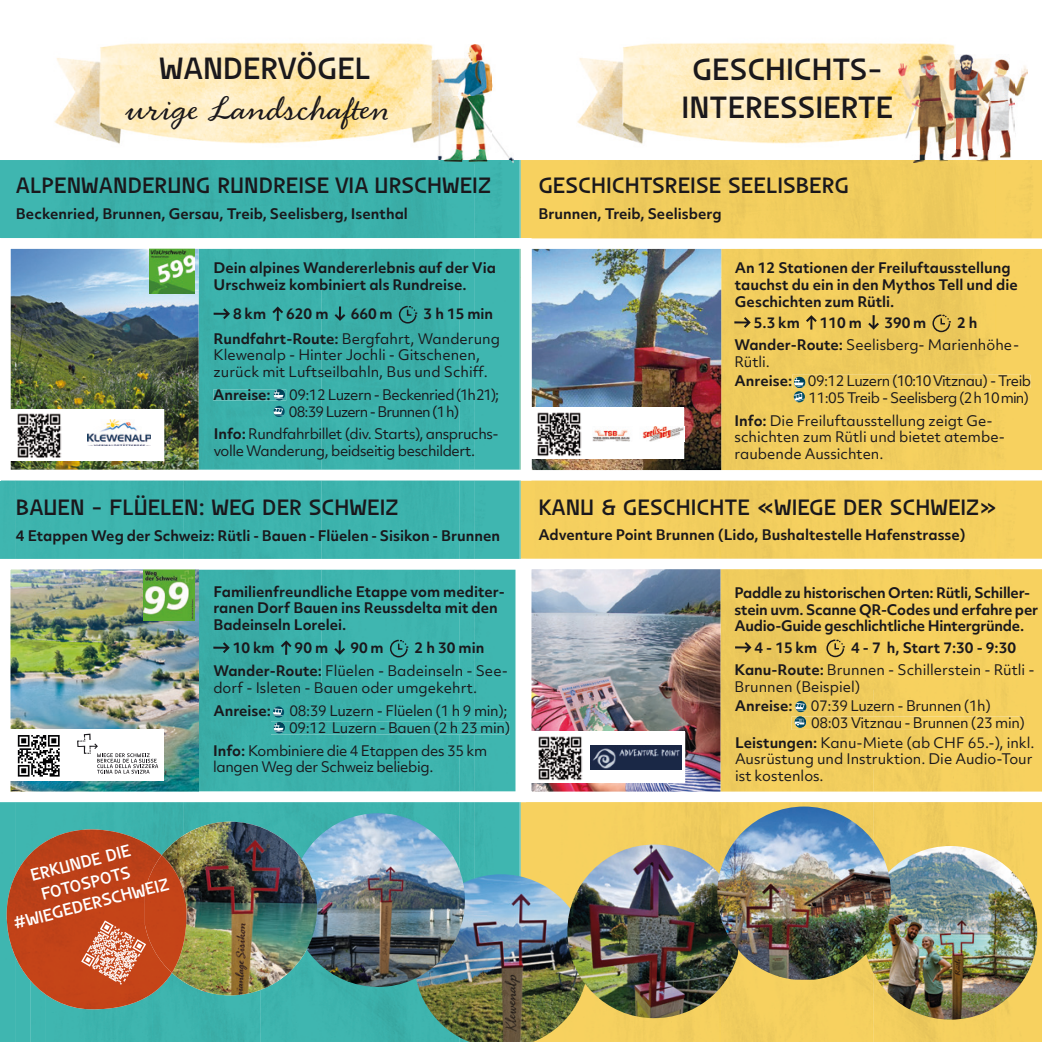
<style>
.page{position:relative;width:1042px;height:1042px;background:#fff}
.page>*{position:absolute;margin:0;border:0;box-sizing:border-box;transform-origin:0 0}
.t1{font:36.05px "Handsome Pro Nib";color:#1a181c;scale:1.04 1}
.t2{font:31.5px/37.8px "Stauffacher";color:#1a181c;text-align:center}
.t3{font:22.75px "Stauffacher";color:#1a181c}
.t4{font:17.5px/21px "Stauffacher";color:#fff;text-align:center}
.t5{font:700 14px/16.8px "Objektiv Mk 2";color:#1a181c}
.t6{font:14px/16.8px "Objektiv Mk 2";letter-spacing:-.005em;color:#1a181c}
.t7{font:14px/16.8px "Objektiv Mk 2";letter-spacing:-.03em;color:#1a181c}
.t8{font:700 14px/16.8px "Objektiv Mk 2";letter-spacing:-.02em;color:#1a181c}
.t9{font:14px/16.8px "Objektiv Mk 2";letter-spacing:-.025em;color:#1a181c}
.t10{font:14px/16.8px "Objektiv Mk 2";letter-spacing:-.04em;color:#1a181c;text-align:right}
.t11{font:14px/16.8px "Objektiv Mk 2";letter-spacing:-.06em;color:#1a181c}
.s1{font-weight:700}
</style>
<div class="page">
<div style="left:520px;top:160px;width:476px;height:78px;background:#f0cd5d"></div>
<div style="left:996px;top:160px;width:46px;height:882px;background:#f7d15f"></div>
<img style="left:520px;top:480px;width:16px;height:394px">
<div style="left:720px;top:480px;width:276px;height:562px;background:#f3ce5e"></div>
<div style="left:536px;top:480px;width:184px;height:79px;background:#f5cf5f"></div>
<div style="left:536px;top:802px;width:184px;height:240px;background:#f5d15f"></div>
<div style="left:0;top:160px;width:475px;height:78px;background:#3bb1ab"></div>
<div style="left:475px;top:160px;width:45px;height:714px;background:#3fb6b0"></div>
<div style="left:0;top:480px;width:15px;height:562px;background:#3fb6b0"></div>
<img style="left:184px;top:480px;width:275px;height:386px">
<img style="left:459px;top:480px;width:16px;height:394px">
<div style="left:15px;top:480px;width:138px;height:349px;background:#3fb5af"></div>
<img style="left:153px;top:480px;width:31px;height:375px">
<img style="left:15px;top:1010px;width:15px;height:32px">
<img style="left:291px;top:865px;width:168px;height:177px">
<img style="left:30px;top:1010px;width:16px;height:32px">
<img style="left:153px;top:973px;width:46px;height:69px">
<img style="left:260px;top:970px;width:31px;height:72px">
<div style="left:46px;top:1010px;width:107px;height:32px;background:#3eb4ae"></div>
<img style="left:199px;top:989px;width:61px;height:53px">
<img style="left:57px;top:43px;width:422px;height:44px">
<img style="left:54px;top:87px;width:383px;height:57px">
<img style="left:476px;top:82px;width:38px;height:78px">
<img style="left:437px;top:149px;width:39px;height:11px">
<img style="left:437px;top:160px;width:77px;height:3px">
<img style="left:437px;top:45px;width:55px;height:104px">
<img style="left:577px;top:43px;width:437px;height:106px">
<img style="left:1014px;top:66px;width:13px;height:39px">
<img style="left:919px;top:149px;width:65px;height:11px">
<img style="left:984px;top:107px;width:31px;height:53px">
<img style="left:898px;top:160px;width:129px;height:2px">
<img style="left:863px;top:846px;width:174px;height:173px;border-radius:87px">
<img style="left:414px;top:874px;width:174px;height:168px">
<img style="left:567px;top:844px;width:171px;height:174px">
<img style="left:10px;top:238px;width:511px;height:242px">
<img style="left:0;top:559px;width:521px;height:243px">
<img style="left:521px;top:559px;width:521px;height:243px">
<img style="left:717px;top:806px;width:174px;height:173px">
<img style="left:291px;top:813px;width:174px;height:174px;border-radius:87px">
<img style="left:172px;top:821px;width:58px;height:23px">
<img style="left:7px;top:829px;width:165px;height:181px">
<img style="left:145px;top:892px;width:41px;height:81px">
<svg style="left:274px;top:389px;width:11px;height:11px"></svg>
<svg style="left:273px;top:406px;width:12px;height:12px"></svg>
<svg style="left:272px;top:706px;width:13px;height:27px"></svg>
<img style="left:531px;top:238px;width:511px;height:242px">
<svg style="left:794px;top:377px;width:11px;height:25px"></svg>
<svg style="left:794px;top:701px;width:13px;height:26px"></svg>
<svg style="left:81px;top:920px;width:65px;height:64px;background:#d47758"></svg>
<h2 class="t2" style="left:159px;top:48px;width:213px">WANDERVÖGEL</h2>
<h1 class="t1" style="left:127px;top:88px;width:253px">urige Landschaften</h1>
<h3 class="t3" style="left:16px;top:171px;width:477px">ALPENWANDERUNG RUNDREISE VIA URSCHWEIZ</h3>
<p class="t5" style="left:16px;top:205px;width:393px">Beckenried, Brunnen, Gersau, Treib, Seelisberg, Isenthal</p>
<p class="t5" style="left:214px;top:259px;width:284px">Dein alpines Wandererlebnis auf der Via<br>Urschweiz kombiniert als Rundreise.</p>
<p class="t5" style="left:233px;top:305px;width:35px">8 km</p>
<p class="t5" style="left:286px;top:305px;width:44px">620 m</p>
<p class="t5" style="left:351px;top:305px;width:43px">660 m</p>
<p class="t5" style="left:423px;top:305px;width:71px">3 h 15 min</p>
<p class="t6" style="left:214px;top:330px;width:288px"><span class="s1">Rundfahrt-Route:</span> Bergfahrt, Wanderung<br>Klewenalp - Hinter Jochli - Gitschenen, zurück mit Luftseilbahln, Bus und Schiff.</p>
<p class="t5" style="left:213px;top:386px;width:59px">Anreise:</p>
<p class="t11" style="left:289px;top:386px;width:212px">09:12 Luzern - Beckenried (1h 21);<br>08:39 Luzern - Brunnen (1 h)</p>
<p class="t7" style="left:214px;top:425px;width:286px"><span class="s1">Info:</span> Rundfahrbillet (div. Starts), anspruchs&shy;volle Wanderung, beidseitig beschildert.</p>
<h3 class="t3" style="left:16px;top:493px;width:384px">BAUEN - FLÜELEN: WEG DER SCHWEIZ</h3>
<p class="t5" style="left:16px;top:527px;width:486px">4 Etappen Weg der Schweiz: Rütli - Bauen - Flüelen - Sisikon - Brunnen</p>
<p class="t5" style="left:213px;top:582px;width:293px">Familienfreundliche Etappe vom mediter&shy;ranen Dorf Bauen ins Reussdelta mit den<br>Badeinseln Lorelei.</p>
<p class="t5" style="left:233px;top:639px;width:43px">10 km</p>
<p class="t5" style="left:295px;top:639px;width:35px">90 m</p>
<p class="t5" style="left:350px;top:639px;width:35px">90 m</p>
<p class="t5" style="left:415px;top:639px;width:71px">2 h 30 min</p>
<h2 class="t2" style="left:681px;top:50px;width:213px">GESCHICHTS-<br>INTERESSIERTE</h2>
<h3 class="t3" style="left:538px;top:171px;width:312px">GESCHICHTSREISE SEELISBERG</h3>
<p class="t5" style="left:538px;top:205px;width:185px">Brunnen, Treib, Seelisberg</p>
<p class="t5" style="left:735px;top:259px;width:284px">An 12 Stationen der Freiluftausstellung tauchst du ein in den Mythos Tell und die<br>Geschichten zum Rütli.</p>
<p class="t5" style="left:754px;top:314px;width:48px">5.3 km</p>
<p class="t5" style="left:820px;top:314px;width:44px">110 m</p>
<p class="t5" style="left:884px;top:314px;width:43px">390 m</p>
<p class="t5" style="left:957px;top:314px;width:22px">2 h</p>
<p class="t6" style="left:734px;top:336px;width:286px"><span class="s1">Wander-Route:</span> Seelisberg- Marienhöhe-<br>Rütli.</p>
<p class="t10" style="left:734px;top:372px;width:298px"><span class="s1">Anreise:</span> 09:12 Luzern (10:10 Vitznau) - Treib<br>11:05 Treib - Seelisberg (2 h 10 min)</p>
<p class="t6" style="left:734px;top:412px;width:272px"><span class="s1">Info:</span> Die Freiluftausstellung zeigt Ge&shy;schichten zum Rütli und bietet atembe&shy;raubende Aussichten.</p>
<h3 class="t3" style="left:538px;top:492px;width:460px">KANU &amp; GESCHICHTE «WIEGE DER SCHWEIZ»</h3>
<p class="t5" style="left:538px;top:525px;width:429px">Adventure Point Brunnen (Lido, Bushaltestelle Hafenstrasse)</p>
<p class="t8" style="left:734px;top:584px;width:305px">Paddle zu historischen Orten: Rütli, Schiller&shy;stein uvm. Scanne QR-Codes und erfahre per<br>Audio-Guide geschlichtliche Hintergründe.</p>
<p class="t5" style="left:754px;top:639px;width:64px">4 - 15 km</p>
<p class="t5" style="left:851px;top:639px;width:166px">4 - 7 h, Start 7:30 - 9:30</p>
<p class="t6" style="left:213px;top:662px;width:296px"><span class="s1">Wander-Route:</span> Flüelen - Badeinseln - See&shy;dorf - Isleten - Bauen oder umgekehrt.</p>
<p class="t6" style="left:734px;top:661px;width:302px"><span class="s1">Kanu-Route:</span> Brunnen - Schillerstein - Rütli -<br>Brunnen (Beispiel)</p>
<p class="t4" style="left:1px;top:871px;width:162px;rotate:-14deg">ERKUNDE DIE<br>FOTOSPOTS #WIEGEDERSCHWEIZ</p>
<p class="t5" style="left:213px;top:702px;width:59px">Anreise:</p>
<p class="t9" style="left:289px;top:702px;width:223px">08:39 Luzern - Flüelen (1 h 9 min);<br>09:12 Luzern - Bauen (2 h 23 min)</p>
<p class="t9" style="left:213px;top:742px;width:276px"><span class="s1">Info:</span> Kombiniere die 4 Etappen des 35 km langen Weg der Schweiz beliebig.</p>
<p class="t5" style="left:735px;top:697px;width:59px">Anreise:</p>
<p class="t7" style="left:811px;top:697px;width:216px">07:39 Luzern - Brunnen (1h)<br>08:03 Vitznau - Brunnen (23 min)</p>
<p class="t6" style="left:735px;top:734px;width:301px"><span class="s1">Leistungen:</span> Kanu-Miete (ab CHF 65.-), inkl.<br>Ausrüstung und Instruktion. Die Audio-Tour ist kostenlos.</p>
</div>
